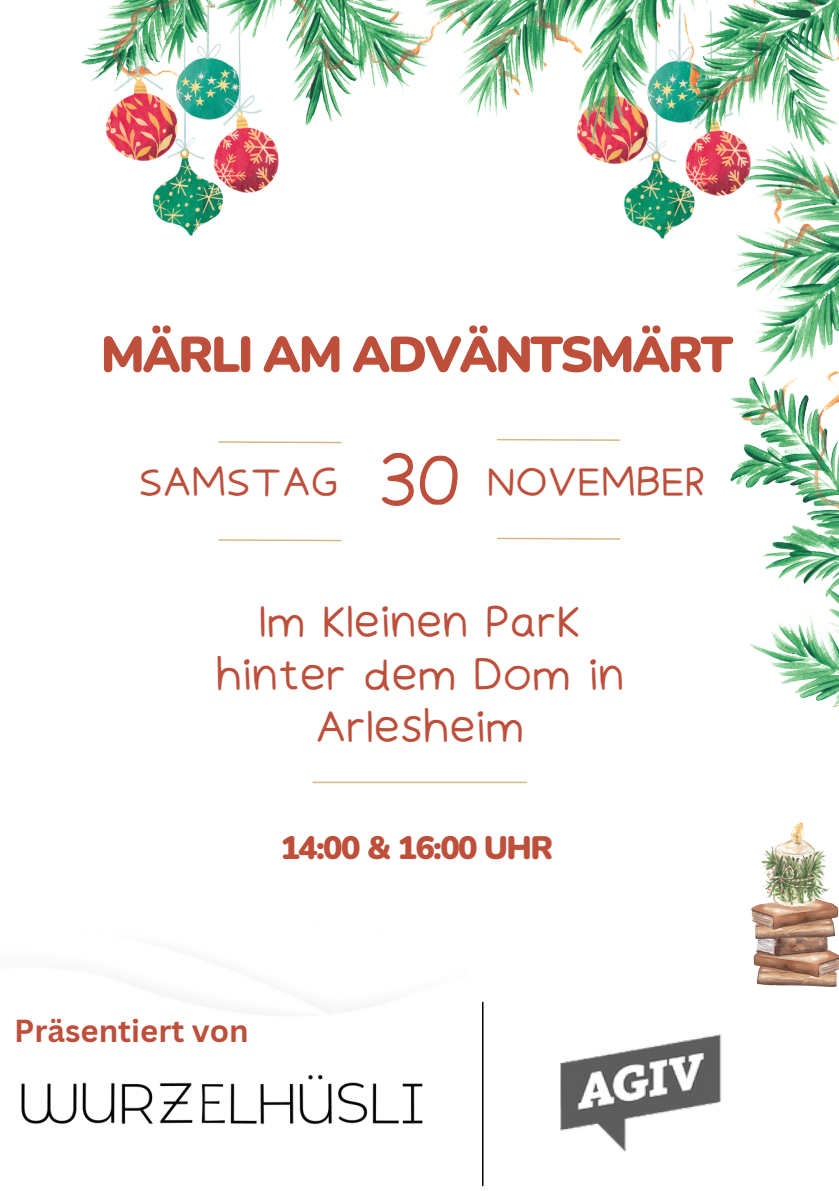
<style>
.page{position:relative;width:839px;height:1191px;background:#fff}
.page>*{position:absolute;margin:0;border:0;box-sizing:border-box;transform-origin:0 0}
.t1{font:67.6px "Irene Florentina";color:#bd4f3b}
.t2{font:900 50px "Nunito";letter-spacing:-.05em;color:#bd4f3b}
.t3{font:42px/52.4px "Irene Florentina";letter-spacing:-.08em;color:#bd4f3b;text-align:center}
.t4{font:39.4px "Irene Florentina";letter-spacing:-.08em;color:#bd4f3b}
.t5{font:900 32.4px "Nunito";letter-spacing:-.05em;color:#bd4f3b}
.t6{font:700 31px "Canva Sans";color:#bd4f3b}
</style>
<div class="page">
<img style="left:21px;top:1074px;width:402px;height:51px">
<img style="left:560px;top:1034px;width:162px;height:118px">
<hr style="left:482px;top:1002px;width:1px;height:184px;background:#000">
<img style="left:751px;top:902px;width:87px;height:84px">
<img style="left:761px;top:823px;width:67px;height:84px">
<img style="left:50px;top:0;width:788px;height:784px">
<img style="left:103px;top:0;width:177px;height:236px">
<h4 class="t2" style="left:101px;top:321px;width:634px">MÄRLI AM ADVÄNTSMÄRT</h4>
<p class="t4" style="left:137px;top:458px;width:204px">SAMSTAG</p>
<p class="t1" style="left:375px;top:438px;width:90px">30</p>
<p class="t4" style="left:485px;top:458px;width:223px">NOVEMBER</p>
<p class="t3" style="left:214px;top:596px;width:413px">Im kleinen Park hinter dem Dom in<br>Arlesheim</p>
<p class="t5" style="left:280px;top:826px;width:274px">14:00 &amp; 16:00 UHR</p>
<p class="t6" style="left:14px;top:1009px;width:236px">Präsentiert von</p>
</div>
